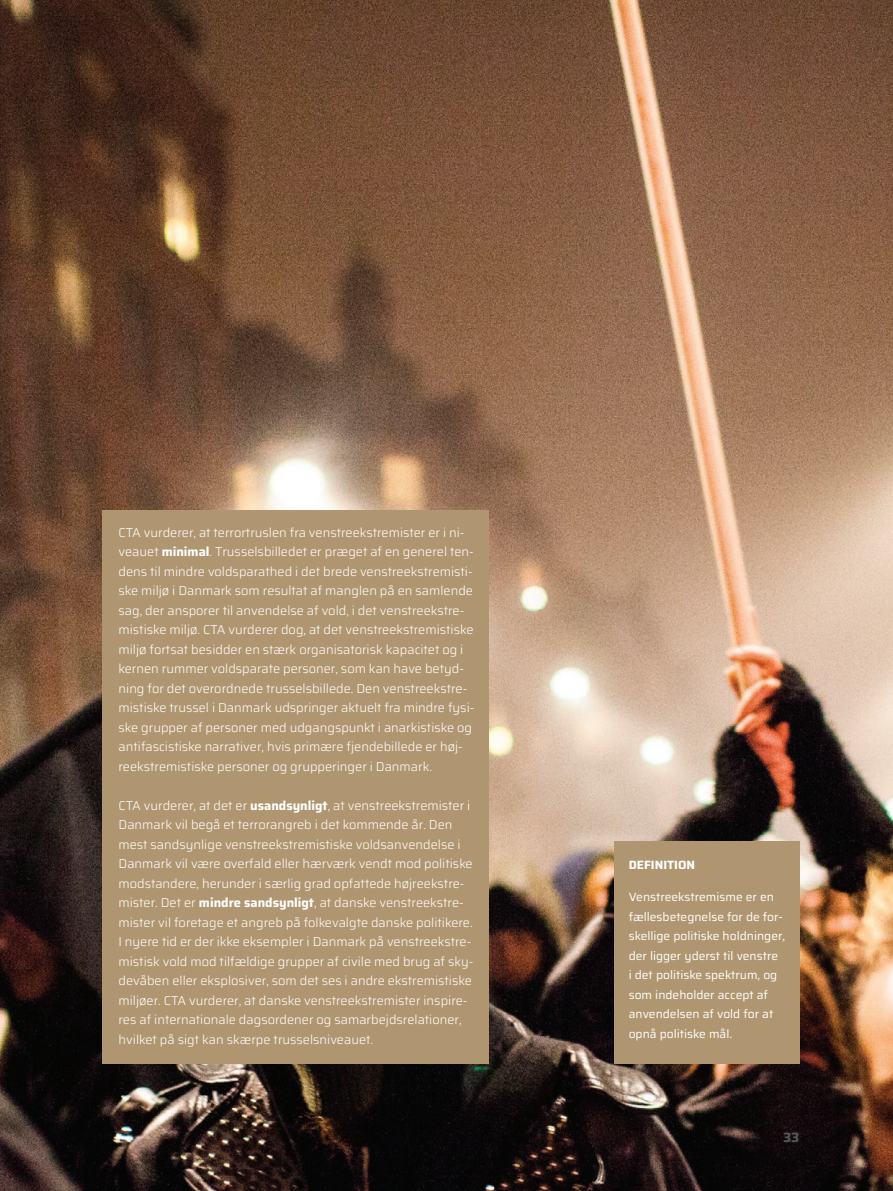
<style>
.page{position:relative;width:893px;height:1191px;background:#fff}
.page>*{position:absolute;margin:0;border:0;box-sizing:border-box;transform-origin:0 0}
.t1{font:700 13.5px "Saira";color:#57585a}
.Brød{font:300 12.75px/19.5px "Saira";color:#fff}
.Fakta___Brød{font:12px/19.5px "Saira";color:#fff}
.Fakta___Rubrik{font:700 12px "Saira";color:#fff}
.s1{font-weight:700}
</style>
<div class="page">
<img style="left:0;top:0;width:893px;height:1191px">
<div style="left:102px;top:510px;width:387px;height:553px;background:#af9670"></div>
<div style="left:614px;top:841px;width:185px;height:222px;background:#af9670"></div>
<p class="Brød" style="left:119px;top:522px;width:357px">CTA vurderer, at terrortruslen fra venstreekstremister er i ni&shy;veauet <span class="s1">minimal</span>. Trusselsbilledet er præget af en generel ten&shy;dens til mindre voldsparathed i det brede venstreekstremisti&shy;ske miljø i Danmark som resultat af manglen på en samlende sag, der ansporer til anvendelse af vold, i det venstreekstre&shy;mistiske miljø. CTA vurderer dog, at det venstreekstremistiske miljø fortsat besidder en stærk organisatorisk kapacitet og i kernen rummer voldsparate personer, som kan have betyd&shy;ning for det overordnede trusselsbillede. Den venstreekstre&shy;mistiske trussel i Danmark udspringer aktuelt fra mindre fysi&shy;ske grupper af personer med udgangspunkt i anarkistiske og antifascistiske narrativer, hvis primære fjendebillede er høj&shy;reekstremistiske personer og grupperinger i Danmark.</p>
<p class="Brød" style="left:119px;top:795px;width:356px">CTA vurderer, at det er <span class="s1">usandsynligt</span>, at venstreekstremister i Danmark vil begå et terrorangreb i det kommende år. Den mest sandsynlige venstreekstremistiske voldsanvendelse i Danmark vil være overfald eller hærværk vendt mod politiske modstandere, herunder i særlig grad opfattede højreekstre&shy;mister. Det er <span class="s1">mindre sandsynligt</span>, at danske venstreekstre&shy;mister vil foretage et angreb på folkevalgte danske politikere.<br>I nyere tid er der ikke eksempler i Danmark på venstreekstre&shy;mistisk vold mod tilfældige grupper af civile med brug af sky&shy;devåben eller eksplosiver, som det ses i andre ekstremistiske miljøer. CTA vurderer, at danske venstreekstremister inspire&shy;res af internationale dagsordener og samarbejdsrelationer, hvilket på sigt kan skærpe trusselsniveauet.</p>
<p class="Fakta___Rubrik" style="left:629px;top:855px;width:68px">DEFINITION</p>
<p class="Fakta___Brød" style="left:629px;top:886px;width:158px">Venstreekstremisme er en fællesbetegnelse for de for&shy;skellige politiske holdninger, der ligger yderst til venstre<br>i det politiske spektrum, og som indeholder accept af anvendelsen af vold for at opnå politiske mål.</p>
<p class="t1" style="left:783px;top:1126px;width:18px">33</p>
</div>
